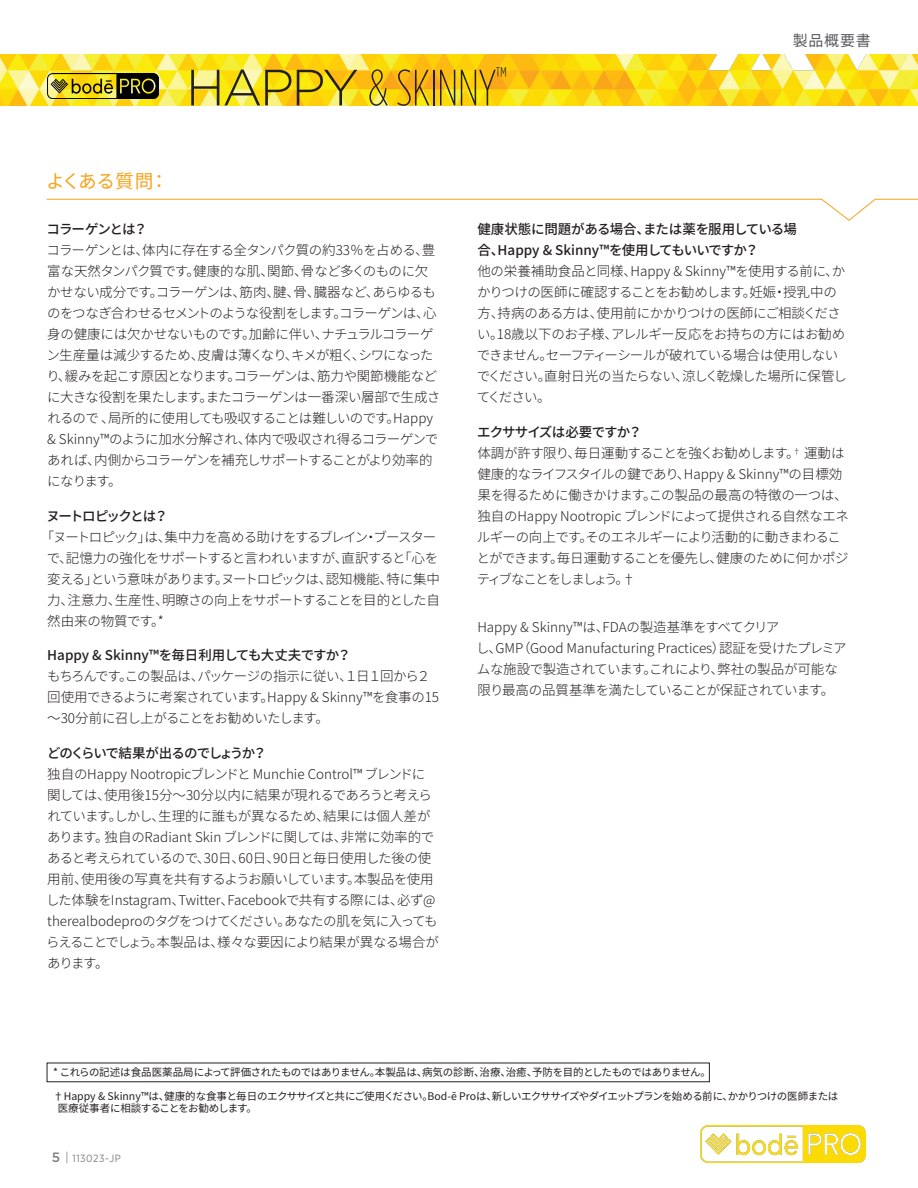
<style>
.page{position:relative;width:918px;height:1188px;background:#fff}
.page>*{position:absolute;margin:0;border:0;box-sizing:border-box;transform-origin:0 0}
.t1{font:200 51px "Gotham Condensed";letter-spacing:-.005em;color:#231f20}
.t2{font:18.75px "Noto Sans CJ Kjp";letter-spacing:-.01em;color:#f9a31b}
.t3{font:15px "Noto Sans CJ Kjp";letter-spacing:.05em;color:#57585a}
.t4{font:300 13.5px/21px "Noto Sans CJ Kjp";letter-spacing:-.03em;color:#231f20}
.t5{font:300 13.5px/21px "Noto Sans CJ Kjp";letter-spacing:-.05em;color:#231f20}
.t6{font:300 13.5px "Noto Sans CJ Kjp";letter-spacing:-.09em;color:#231f20}
.t7{font:300 13.5px "Noto Sans CJ Kjp";letter-spacing:-.075em;color:#231f20}
.t8{font:500 13.5px "Noto Sans CJ Kjp";letter-spacing:-.1em;color:#231f20}
.t9{font:10.5px/12.6px "Noto Sans CJ Kjp";letter-spacing:-.035em;color:#231f20}
.t10{font:10.5px "Gotham Narrow";letter-spacing:.05em;color:#7e8182}
.s1{font-family:"Gotham";font-weight:300}
.s2{font-weight:500}
.s3{font-family:"Gotham";font-weight:500;font-size:13.5px}
.s4{font-family:"Gotham Condensed";font-size:13.5px}
</style>
<div class="page">
<img style="left:700px;top:1125px;width:166px;height:37px">
<img style="left:0;top:54px;width:918px;height:52px">
<img style="left:47px;top:74px;width:112px;height:25px">
<svg style="left:46px;top:199px;width:872px;height:22px"></svg>
<div style="left:47px;top:1063px;width:663px;height:19px;border:1px solid #231f20"></div>
<p class="t2" style="left:46px;top:170px;width:124px">よくある質問：</p>
<h1 class="t1" style="left:186px;top:59px;width:323px"><span class="s1">HAPPY</span> &amp; SKINNY<sup>™</sup></h1>
<p class="t3" style="left:793px;top:33px;width:79px">製品概要書</p>
<p class="t5" style="left:46px;top:219px;width:396px"><span class="s2">コラーゲンとは？<br></span>コラーゲンとは、体内に存在する全タンパク質の約33％を占める、豊富な天然タンパク質です。健康的な肌、関節、骨など多くのものに欠かせない成分です。コラーゲンは、筋肉、腱、骨、臓器など、あらゆるものをつなぎ合わせるセメントのような役割をします。コラーゲンは、心身の健康には欠かせないものです。加齢に伴い、ナチュラルコラーゲン生産量は減少するため、皮膚は薄くなり、キメが粗く、シワになったり、緩みを起こす原因となります。コラーゲンは、筋力や関節機能などに大きな役割を果たします。またコラーゲンは一番深い層部で生成されるので 、局所的に使用しても吸収することは難しいのです。Happy &amp; Skinny™のように加水分解され、体内で吸収され得るコラーゲンであれば、内側からコラーゲンを補充しサポートすることがより効率的になります。</p>
<p class="t8" style="left:46px;top:508px;width:123px">ヌートロピックとは？</p>
<p class="t6" style="left:41px;top:529px;width:397px">「ヌートロピック」は、集中力を高める助けをするブレイン・ブースター</p>
<p class="t4" style="left:47px;top:548px;width:393px">で、記憶力の強化をサポートすると言われいますが、直訳すると「心を</p>
<p class="t7" style="left:47px;top:571px;width:394px">変える」という意味があります。ヌートロピックは、認知機能、特に集中</p>
<p class="t4" style="left:47px;top:590px;width:394px">力、注意力、生産性、明瞭さの向上をサポートすることを目的とした自</p>
<p class="t4" style="left:47px;top:611px;width:119px">然由来の物質です。*</p>
<p class="t4" style="left:47px;top:645px;width:393px"><span class="s2">Happy &amp; Skinny™を毎日利用しても大丈夫ですか？<br></span>もちろんです。この製品は、パッケージの指示に従い、１日１回から２回使用できるように考案されています。Happy &amp; Skinny™を食事の15～30分前に召し上がることをお勧めいたします。</p>
<p class="t4" style="left:46px;top:743px;width:394px"><span class="s2">どのくらいで結果が出るのでしょうか？<br></span>独自のHappy Nootropicブレンドと Munchie Control™ ブレンドに関しては、使用後15分～30分以内に結果が現れるであろうと考えられています。しかし、生理的に誰もが異なるため、結果には個人差があります。独自のRadiant Skin ブレンドに関しては、非常に効率的であると考えられているので、30日、60日、90日と毎日使用した後の使用前、使用後の写真を共有するようお願いしています。本製品を使用した体験をInstagram、Twitter、Facebookで共有する際には、必ず@ therealbodeproのタグをつけてください。あなたの肌を気に入ってもらえることでしょう。本製品は、様々な要因により結果が異なる場合があります。</p>
<p class="t4" style="left:477px;top:219px;width:372px"><span class="s2">健康状態に問題がある場合、または薬を服用している場<br>合、Happy &amp; Skinny™を使用してもいいですか？<br></span>他の栄養補助食品と同様、Happy &amp; Skinny™を使用する前に、かかりつけの医師に確認することをお勧めします。妊娠・授乳中の方、持病のある方は、使用前にかかりつけの医師にご相談ください。18歳以下のお子様、アレルギー反応をお持ちの方にはお勧めできません。セーフティーシールが破れている場合は使用しないでください。直射日光の当たらない、涼しく乾燥した場所に保管してください。</p>
<p class="t4" style="left:477px;top:422px;width:374px"><span class="s2">エクササイズは必要ですか？<br></span>体調が許す限り、毎日運動することを強くお勧めします。<sup>†</sup> 運動は健康的なライフスタイルの鍵であり、Happy &amp; Skinny™の目標効果を得るために働きかけます。この製品の最高の特徴の一つは、独自のHappy Nootropic ブレンドによって提供される自然なエネルギーの向上です。そのエネルギーにより活動的に動きまわることができます。毎日運動することを優先し、健康のために何かポジティブなことをしましょう。†</p>
<p class="t4" style="left:476px;top:617px;width:372px">Happy &amp; Skinny™は、FDAの製造基準をすべてクリア<br>し、GMP（Good Manufacturing Practices）認証を受けたプレミアムな施設で製造されています。これにより、弊社の製品が可能な限り最高の品質基準を満たしていることが保証されています。</p>
<p class="t9" style="left:53px;top:1066px;width:659px">* これらの記述は食品医薬品局によって評価されたものではありません。本製品は、病気の診断、治療、治癒、予防を目的としたものではありません。</p>
<p class="t9" style="left:58px;top:1090px;width:782px;text-indent:-4px">†Happy &amp; Skinny™は、健康的な食事と毎日のエクササイズと共にご使用ください。Bod-ē Proは、新しいエクササイズやダイエットプランを始める前に、かかりつけの医師または医療従事者に相談することをお勧めします。</p>
<p class="t10" style="left:52px;top:1152px;width:71px"><span class="s3">5</span> <span class="s4">|</span> 113023-JP</p>
</div>
